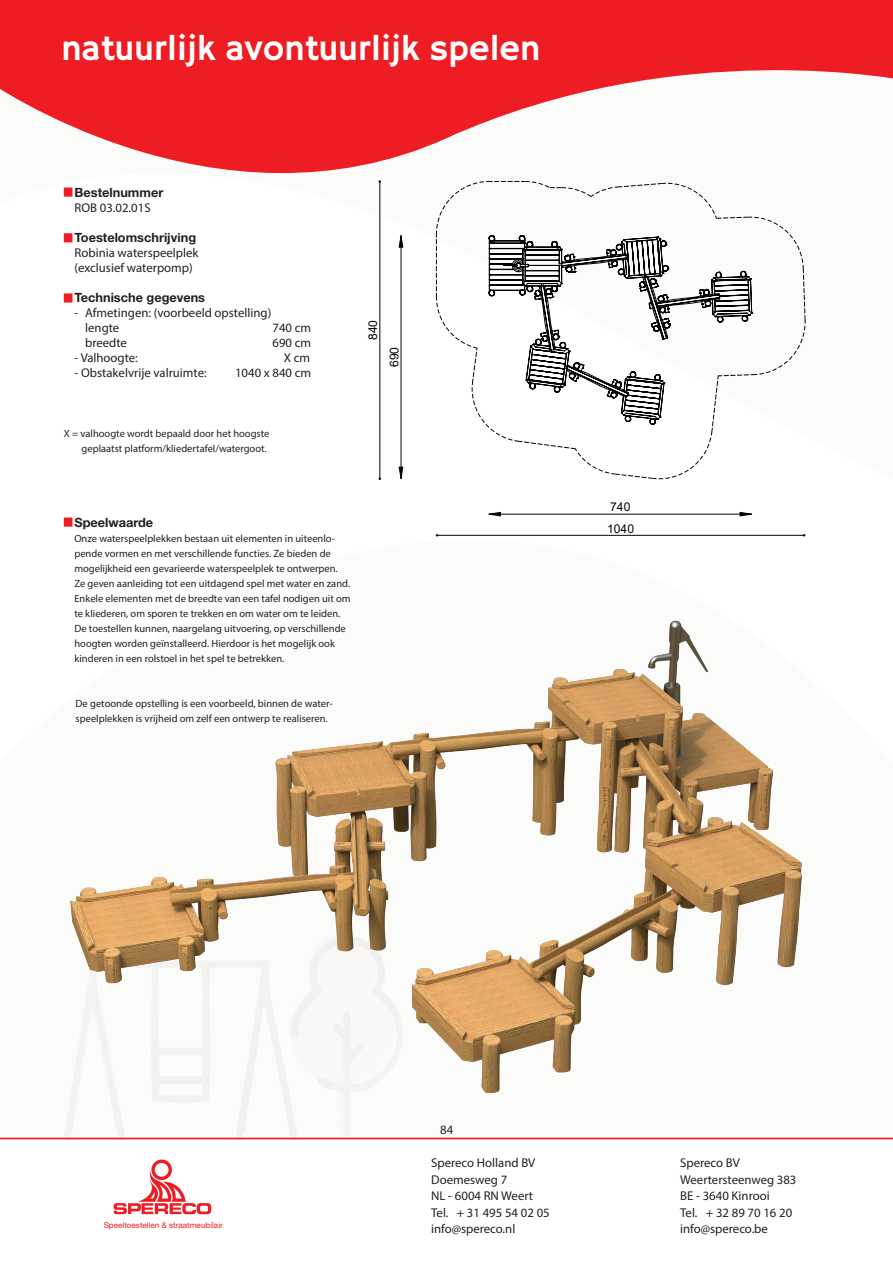
<style>
.page{position:relative;width:893px;height:1263px;background:#fff}
.page>*{position:absolute;margin:0;border:0;box-sizing:border-box;transform-origin:0 0}
.t1{font:36px "Hammersmith One";color:#fff}
.t2{font:700 33px "Helvetica Neue LT Std";color:#fff}
.t3{font:12.75px/15px "Myriad Pro";color:#231f20}
.t4{font:700 12.75px "Helvetica Neue LT Std";color:#231f20}
.t5{font:12.15px "Arial";color:#040503}
.t6{font:10.5px/15px "Myriad Pro";color:#231f20}
.t7{font:8.1px "Helvetica Neue LT Std";color:#ee1d23}
</style>
<div class="page">
<svg style="left:114px;top:1159px;width:97px;height:55px"></svg>
<hr style="left:0;top:1137px;width:893px;height:2px;background:#ee1d23">
<svg style="left:61px;top:1097px;width:358px;height:41px"></svg>
<svg style="left:0;top:0;width:893px;height:242px;fill:#ee1d23"></svg>
<svg style="left:64px;top:517px;width:8px;height:10px"></svg>
<img style="left:70px;top:620px;width:732px;height:477px">
<svg style="left:436px;top:181px;width:369px;height:298px"></svg>
<svg style="left:436px;top:512px;width:369px;height:25px"></svg>
<svg style="left:399px;top:235px;width:4px;height:244px"></svg>
<svg style="left:379px;top:180px;width:2px;height:300px"></svg>
<div style="left:64px;top:188px;width:8px;height:9px;background:#ee1d23;border:2px solid #ee1d23"></div>
<div style="left:64px;top:233px;width:8px;height:9px;background:#ee1d23;border:2px solid #ee1d23"></div>
<svg style="left:64px;top:293px;width:8px;height:10px"></svg>
<h1 class="t1" style="left:61px;top:29px;width:481px">natuurlijk avontuurlijk spelen</h1>
<h2 class="t2" style="left:209px;top:27px;width:456px">natuurlijk avontuurlijk spelen</h2>
<p class="t4" style="left:75px;top:185px;width:90px">Bestelnummer</p>
<p class="t3" style="left:75px;top:200px;width:78px">ROB 03.02.01S</p>
<p class="t4" style="left:75px;top:230px;width:123px">Toestelomschrijving</p>
<p class="t3" style="left:75px;top:245px;width:125px">Robinia waterspeelplek (exclusief waterpomp)</p>
<p class="t4" style="left:75px;top:289px;width:132px">Technische gegevens</p>
<p class="t3" style="left:85px;top:305px;width:188px;text-indent:-11px">- Afmetingen: (voorbeeld opstelling) lengte</p>
<p class="t3" style="left:273px;top:320px;width:40px">740 cm</p>
<p class="t3" style="left:85px;top:335px;width:43px">breedte</p>
<p class="t3" style="left:273px;top:335px;width:40px">690 cm</p>
<p class="t3" style="left:75px;top:350px;width:65px">- Valhoogte:</p>
<p class="t3" style="left:284px;top:350px;width:28px">X cm</p>
<p class="t3" style="left:75px;top:365px;width:134px">- Obstakelvrije valruimte:</p>
<p class="t3" style="left:235px;top:365px;width:78px">1040 x 840 cm</p>
<p class="t6" style="left:64px;top:426px;width:207px;text-align:right">X = valhoogte wordt bepaald door het hoogste geplaatst platform/kliedertafel/watergoot.</p>
<p class="t5" style="left:364px;top:340px;width:22px;rotate:-90deg">840</p>
<p class="t5" style="left:386px;top:367px;width:22px;rotate:-90deg">690</p>
<p class="t4" style="left:74px;top:515px;width:80px">Speelwaarde</p>
<p class="t6" style="left:74px;top:531px;width:278px">Onze waterspeelplekken bestaan uit elementen in uiteenlo&shy;pende vormen en met verschillende functies. Ze bieden de mogelijkheid een gevarieerde waterspeelplek te ontwerpen.<br>Ze geven aanleiding tot een uitdagend spel met water en zand.<br>Enkele elementen met de breedte van een tafel nodigen uit om te kliederen, om sporen te trekken en om water om te leiden.<br>De toestellen kunnen, naargelang uitvoering, op verschillende hoogten worden geïnstalleerd. Hierdoor is het mogelijk ook kinderen in een rolstoel in het spel te betrekken.</p>
<p class="t6" style="left:76px;top:696px;width:259px">De getoonde opstelling is een voorbeeld, binnen de water&shy;speelplekken is vrijheid om zelf een ontwerp te realiseren.</p>
<p class="t5" style="left:610px;top:499px;width:22px">740</p>
<p class="t5" style="left:607px;top:520px;width:28px">1040</p>
<p class="t7" style="left:104px;top:1220px;width:121px">Speeltoestellen &amp; straatmeubilair</p>
<p class="t3" style="left:440px;top:1122px;width:15px">84</p>
<p class="t3" style="left:431px;top:1155px;width:106px">Spereco Holland BV</p>
<p class="t3" style="left:680px;top:1155px;width:61px">Spereco BV</p>
<p class="t3" style="left:431px;top:1172px;width:78px">Doemesweg 7</p>
<p class="t3" style="left:680px;top:1172px;width:118px">Weertersteenweg 383</p>
<p class="t3" style="left:431px;top:1188px;width:103px">NL - 6004 RN Weert</p>
<p class="t3" style="left:680px;top:1188px;width:91px">BE - 3640 Kinrooi</p>
<p class="t3" style="left:431px;top:1205px;width:120px">Tel. + 31 495 54 02 05</p>
<p class="t3" style="left:680px;top:1205px;width:114px">Tel. + 32 89 70 16 20</p>
<p class="t3" style="left:431px;top:1221px;width:86px">info@spereco.nl</p>
<p class="t3" style="left:680px;top:1221px;width:89px">info@spereco.be</p>
</div>
